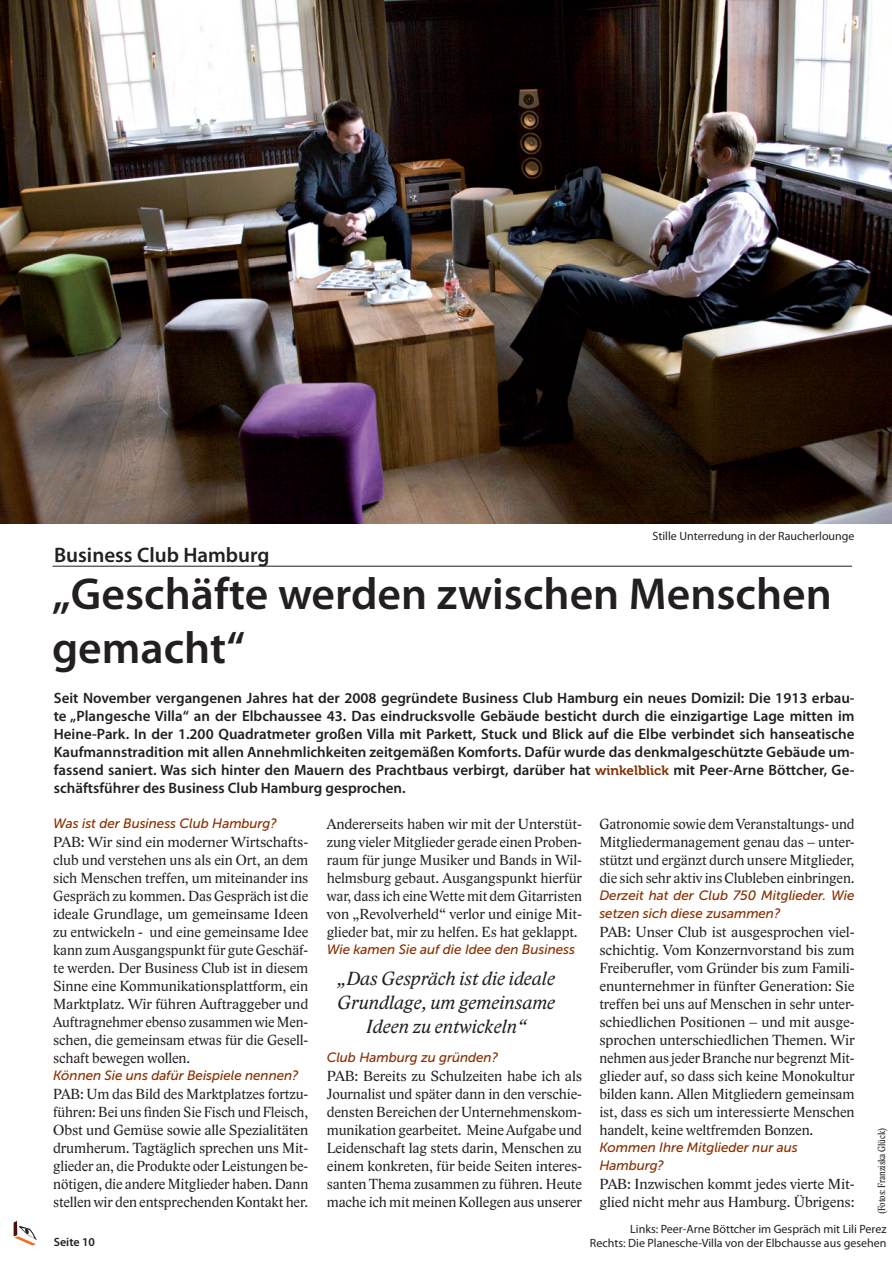
<style>
.page{position:relative;width:892px;height:1263px;background:#fff}
.page>*{position:absolute;margin:0;border:0;box-sizing:border-box;transform-origin:0 0}
.t1{font:600 45px/54px "Myriad Pro";color:#231f20}
.t2{font:600 21px "Myriad Pro";color:#231f20}
.t3{font:italic 19.5px/24px "Lido STF";color:#231f20;text-align:center}
.t4{font:15px/18px "Lido STF";letter-spacing:-.005em;color:#231f20;text-align:justify}
.t5{font:600 15px/18px "Myriad Pro";color:#231f20;text-align:justify}
.t6{font:italic 13.5px/18px "Museo Sans 500";letter-spacing:-.005em;color:#872f01}
.t7{font:12px/13.5px "Myriad Pro";color:#231f20;text-align:right}
.t8{font:600 12px "Myriad Pro";color:#231f20}
.t9{font:10.5px "Lido STF Condensed";color:#231f20}
.s1{font-family:"Museo 700";font-weight:400;font-size:13.5px;color:#872f01}
</style>
<div class="page">
<svg style="left:13px;top:1220px;width:24px;height:26px"></svg>
<img style="left:0;top:0;width:892px;height:524px">
<hr style="left:53px;top:566px;width:799px;height:1px;background:#231f20">
<p class="t7" style="left:653px;top:529px;width:203px">Stille Unterredung in der Raucherlounge</p>
<p class="t2" style="left:54px;top:541px;width:217px">Business Club Hamburg</p>
<p class="t1" style="left:52px;top:566px;width:781px">„Geschäfte werden zwischen Menschen gemacht“</p>
<p class="t5" style="left:54px;top:688px;width:802px">Seit November vergangenen Jahres hat der 2008 gegründete Business Club Hamburg ein neues Domizil: Die 1913 erbau&shy;te „Plangesche Villa“ an der Elbchaussee 43. Das eindrucksvolle Gebäude besticht durch die einzigartige Lage mitten im Heine-Park. In der 1.200 Quadratmeter großen Villa mit Parkett, Stuck und Blick auf die Elbe verbindet sich hanseatische Kaufmannstradition mit allen Annehmlichkeiten zeitgemäßen Komforts. Dafür wurde das denkmalgeschützte Gebäude um&shy;fassend saniert. Was sich hinter den Mauern des Prachtbaus verbirgt, darüber hat <span class="s1">winkelblick</span> mit Peer-Arne Böttcher, Ge&shy;schäftsführer des Business Club Hamburg gesprochen.</p>
<p class="t6" style="left:53px;top:814px;width:225px">Was ist der Business Club Hamburg?</p>
<p class="t4" style="left:53px;top:833px;width:257px">PAB: Wir sind ein moderner Wirtschafts&shy;club und verstehen uns als ein Ort, an dem sich Menschen treffen, um miteinander ins Gespräch zu kommen. Das Gespräch ist die ideale Grundlage, um gemeinsame Ideen zu entwickeln - und eine gemeinsame Idee kann zum Ausgangspunkt für gute Geschäf&shy;te werden. Der Business Club ist in diesem Sinne eine Kommunikationsplattform, ein Marktplatz. Wir führen Auftraggeber und Auftragnehmer ebenso zusammen wie Men&shy;schen, die gemeinsam etwas für die Gesell&shy;schaft bewegen wollen.</p>
<p class="t6" style="left:53px;top:1066px;width:247px">Können Sie uns dafür Beispiele nennen?</p>
<p class="t4" style="left:53px;top:1085px;width:257px">PAB: Um das Bild des Marktplatzes fortzu&shy;führen: Bei uns finden Sie Fisch und Fleisch, Obst und Gemüse sowie alle Spezialitäten drumherum. Tagtäglich sprechen uns Mit&shy;glieder an, die Produkte oder Leistungen be&shy;nötigen, die andere Mitglieder haben. Dann stellen wir den entsprechenden Kontakt her.</p>
<p class="t4" style="left:327px;top:815px;width:257px">Andererseits haben wir mit der Unterstüt&shy;zung vieler Mitglieder gerade einen Proben&shy;raum für junge Musiker und Bands in Wil&shy;helmsburg gebaut. Ausgangspunkt hierfür war, dass ich eine Wette mit dem Gitarristen von „Revolverheld“ verlor und einige Mit&shy;glieder bat, mir zu helfen. Es hat geklappt.</p>
<p class="t6" style="left:327px;top:940px;width:250px">Wie kamen Sie auf die Idee den Business</p>
<p class="t3" style="left:337px;top:966px;width:219px">„Das Gespräch ist die ideale<br>Grundlage, um gemeinsame<br>Ideen zu entwickeln“</p>
<p class="t6" style="left:327px;top:1048px;width:173px">Club Hamburg zu gründen?</p>
<p class="t4" style="left:327px;top:1067px;width:257px">PAB: Bereits zu Schulzeiten habe ich als Journalist und später dann in den verschie&shy;densten Bereichen der Unternehmenskom&shy;munikation gearbeitet. Meine Aufgabe und Leidenschaft lag stets darin, Menschen zu einem konkreten, für beide Seiten interes&shy;santen Thema zusammen zu führen. Heute mache ich mit meinen Kollegen aus unserer</p>
<p class="t4" style="left:599px;top:815px;width:257px">Gatronomie sowie dem Veranstaltungs- und Mitgliedermanagement genau das – unter&shy;stützt und ergänzt durch unsere Mitglieder, die sich sehr aktiv ins Clubleben einbringen.</p>
<p class="t6" style="left:599px;top:886px;width:257px">Derzeit hat der Club 750 Mitglieder. Wie setzen sich diese zusammen?</p>
<p class="t4" style="left:599px;top:923px;width:257px">PAB: Unser Club ist ausgesprochen viel&shy;schichtig. Vom Konzernvorstand bis zum Freiberufler, vom Gründer bis zum Famili&shy;enunternehmer in fünfter Generation: Sie treffen bei uns auf Menschen in sehr unter&shy;schiedlichen Positionen – und mit ausge&shy;sprochen unterschiedlichen Themen. Wir nehmen aus jeder Branche nur begrenzt Mit&shy;glieder auf, so dass sich keine Monokultur bilden kann. Allen Mitgliedern gemeinsam ist, dass es sich um interessierte Menschen handelt, keine weltfremden Bonzen.</p>
<p class="t6" style="left:599px;top:1138px;width:200px">Kommen Ihre Mitglieder nur aus<br>Hamburg?</p>
<p class="t4" style="left:599px;top:1175px;width:257px">PAB: Inzwischen kommt jedes vierte Mit&shy;glied nicht mehr aus Hamburg. Übrigens:</p>
<p class="t9" style="left:875px;top:1214px;width:88px;rotate:-90deg">(Fotos: Franziska Glück)</p>
<p class="t8" style="left:54px;top:1234px;width:43px">Seite 10</p>
<p class="t7" style="left:590px;top:1222px;width:298px">Links: Peer-Arne Böttcher im Gespräch mit Lili Perez<br>Rechts: Die Planesche-Villa von der Elbchausse aus gesehen</p>
</div>
